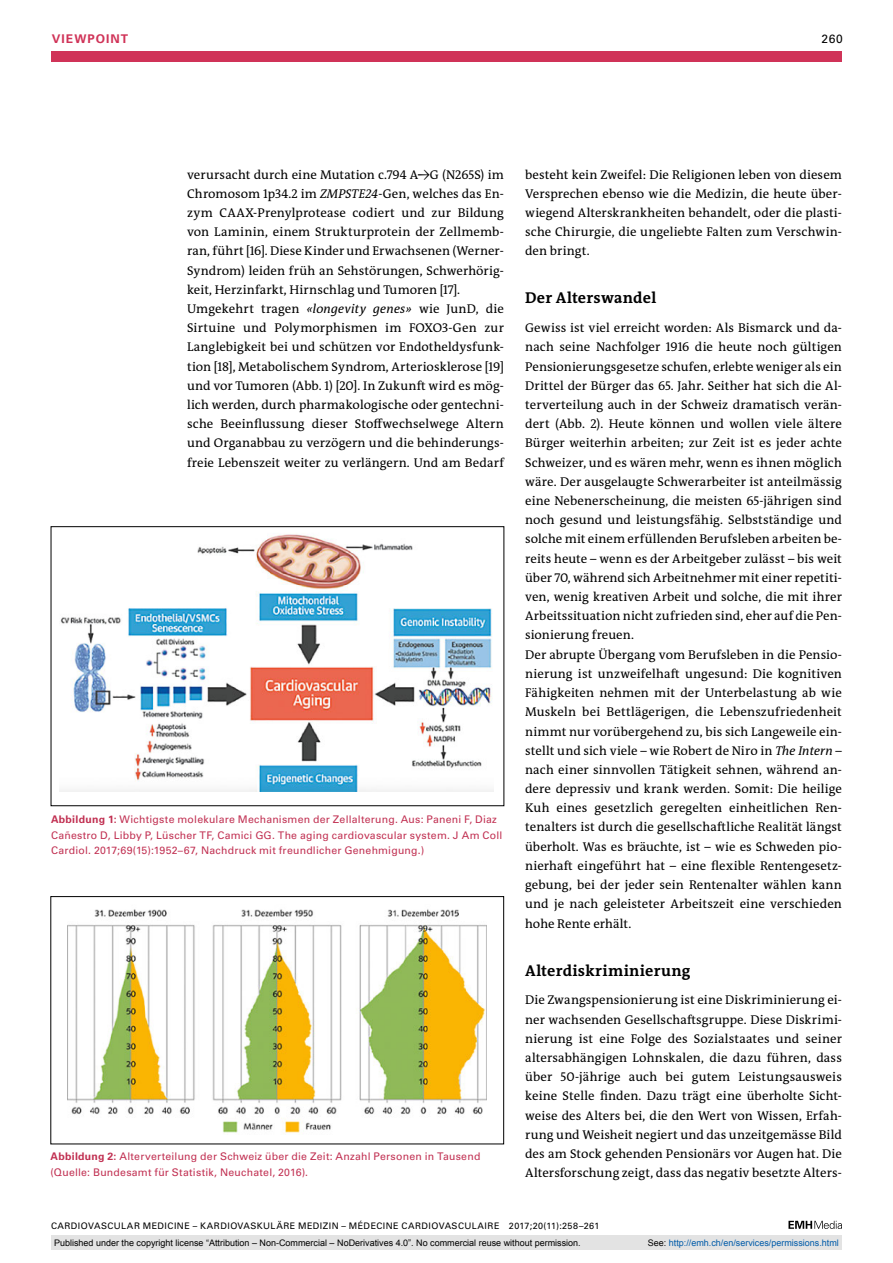
<style>
.page{position:relative;width:893px;height:1263px;background:#fff}
.page>*{position:absolute;margin:0;border:0;box-sizing:border-box;transform-origin:0 0}
.t1{font:700 15.75px "The Antiqua B W7";letter-spacing:.015em;color:#000}
.t2{font:12.75px/19.2px "The Antiqua B W5 Plain";letter-spacing:.005em;color:#000}
.t3{font:700 12px "Univers LT Std";color:#d03358}
.t4{font:12px "Univers LT Std";color:#000}
.t5{font:10.5px/15.8px "Univers LT Std";letter-spacing:.02em;color:#c13052}
.t6{font:9px "Arial";color:#000}
.t7{font:9px "Univers LT Std";letter-spacing:.05em;color:#000}
.t8{font:9px "Arial";color:#005ba9}
.s1{font-style:italic}
.s2{font-weight:700}
.s3{color:#000}
</style>
<div class="page">
<div style="left:51px;top:51px;width:791px;height:11px;background:#d03358"></div>
<svg style="left:788px;top:1221px;width:54px;height:8px"></svg>
<img style="left:60px;top:534px;width:433px;height:257px">
<div style="left:51px;top:526px;width:453px;height:280px;border:1px solid #000"></div>
<img style="left:68px;top:909px;width:419px;height:226px">
<div style="left:51px;top:896px;width:453px;height:248px;border:1px solid #000"></div>
<div style="left:51px;top:1235px;width:791px;height:15px;background:#e3e3e3"></div>
<p class="t3" style="left:52px;top:31px;width:10px">VIEWPOINT</p>
<p class="t4" style="left:822px;top:31px;width:23px">260</p>
<p class="t2" style="left:187px;top:165px;width:318px">verursacht durch eine Mutation c.794 A→G (N265S) im Chromosom 1p34.2 im <span class="s1">ZMPSTE24</span>-Gen, welches das En&shy;zym CAAX-Prenylprotease codiert und zur Bildung von Laminin, einem Strukturprotein der Zellmemb&shy;ran, führt [16]. Diese Kinder und Erwachsenen (Werner-Syndrom) leiden früh an Sehstörungen, Schwerhörig&shy;keit, Herzinfarkt, Hirnschlag und Tumoren [17].<br>Umgekehrt tragen <span class="s1">«longevity genes»</span> wie JunD, die Sirtuine und Polymorphismen im FOXO3-Gen zur Langlebigkeit bei und schützen vor Endotheldysfunk&shy;tion [18], Metabolischem Syndrom, Arteriosklerose [19] und vor Tumoren (Abb. 1) [20]. In Zukunft wird es mög&shy;lich werden, durch pharmakologische oder gentechni&shy;sche Beeinflussung dieser Stoffwechselwege Altern und Organabbau zu verzögern und die behinderungs&shy;freie Lebenszeit weiter zu verlängern. Und am Bedarf</p>
<p class="t2" style="left:525px;top:165px;width:318px;text-align:justify">besteht kein Zweifel: Die Religionen leben von diesem Versprechen ebenso wie die Medizin, die heute über&shy;wiegend Alterskrankheiten behandelt, oder die plasti&shy;sche Chirurgie, die ungeliebte Falten zum Verschwin&shy;den bringt.</p>
<p class="t1" style="left:525px;top:288px;width:133px">Der Alterswandel</p>
<p class="t2" style="left:525px;top:318px;width:318px">Gewiss ist viel erreicht worden: Als Bismarck und da&shy;nach seine Nachfolger 1916 die heute noch gültigen Pensionierungsgesetze schufen, erlebte weniger als ein Drittel der Bürger das 65. Jahr. Seither hat sich die Al&shy;terverteilung auch in der Schweiz dramatisch verän&shy;dert (Abb. 2). Heute können und wollen viele ältere Bürger weiterhin arbeiten; zur Zeit ist es jeder achte Schweizer, und es wären mehr, wenn es ihnen möglich wäre. Der ausgelaugte Schwerarbeiter ist anteilmässig eine Nebenerscheinung, die meisten 65-jährigen sind noch gesund und leistungsfähig. Selbstständige und solche mit einem erfüllenden Berufsleben arbeiten be&shy;reits heute – wenn es der Arbeitgeber zulässt – bis weit über 70, während sich Arbeitnehmer mit einer repetiti&shy;ven, wenig kreativen Arbeit und solche, die mit ihrer Arbeitssituation nicht zufrieden sind, eher auf die Pen&shy;sionierung freuen.<br>Der abrupte Übergang vom Berufsleben in die Pensio&shy;nierung ist unzweifelhaft ungesund: Die kognitiven Fähigkeiten nehmen mit der Unterbelastung ab wie Muskeln bei Bettlägerigen, die Lebenszufriedenheit nimmt nur vorübergehend zu, bis sich Langeweile ein&shy;stellt und sich viele – wie Robert de Niro in <span class="s1">The Intern</span> – nach einer sinnvollen Tätigkeit sehnen, während an&shy;dere depressiv und krank werden. Somit: Die heilige Kuh eines gesetzlich geregelten einheitlichen Ren&shy;tenalters ist durch die gesellschaftliche Realität längst überholt. Was es bräuchte, ist – wie es Schweden pio&shy;nierhaft eingeführt hat – eine flexible Rentengesetz&shy;gebung, bei der jeder sein Rentenalter wählen kann und je nach geleisteter Arbeitszeit eine verschieden hohe Rente erhält.</p>
<p class="t1" style="left:525px;top:960px;width:167px">Alterdiskriminierung</p>
<p class="t2" style="left:525px;top:990px;width:318px;text-align:justify">Die Zwangspensionierung ist eine Diskriminierung ei&shy;ner wachsenden Gesellschaftsgruppe. Diese Diskrimi&shy;nierung ist eine Folge des Sozialstaates und seiner altersabhängigen Lohnskalen, die dazu führen, dass über 50-jährige auch bei gutem Leistungsausweis keine Stelle finden. Dazu trägt eine überholte Sicht&shy;weise des Alters bei, die den Wert von Wissen, Erfah&shy;rung und Weisheit negiert und das unzeitgemässe Bild des am Stock gehenden Pensionärs vor Augen hat. Die Altersforschung zeigt, dass das negativ besetzte Alters-</p>
<p class="t5" style="left:51px;top:811px;width:453px"><span class="s2">ABBILDUNG 1:</span> Wichtigste molekulare Mechanismen der Zellalterung. Aus: Paneni F, Diaz<br>Cañestro D, Libby P, Lüscher TF, Camici GG. The aging cardiovascular system. J Am Coll<br>Cardiol. 2017;69(15):1952–67, Nachdruck mit freundlicher Genehmigung.)</p>
<p class="t5" style="left:51px;top:1149px;width:431px"><span class="s2">ABBILDUNG 2:</span> Alterverteilung der Schweiz über die Zeit: Anzahl Personen in Tausend (Quelle: Bundesamt für Statistik, Neuchatel, 2016).</p>
<p class="t7" style="left:51px;top:1220px;width:550px">CARDIOVASCULAR MEDICINE – KARDIOVASKULÄRE MEDIZIN – MÉDECINE CARDIOVASCULAIRE 2017;20(11):258–261</p>
<p class="t6" style="left:54px;top:1237px;width:528px">Published under the copyright license “Attribution – Non-Commercial – NoDerivatives 4.0”. No commercial reuse without permission.</p>
<p class="t8" style="left:648px;top:1237px;width:193px"><span class="s3">See:</span> http://emh.ch/en/services/permissions.html</p>
</div>
